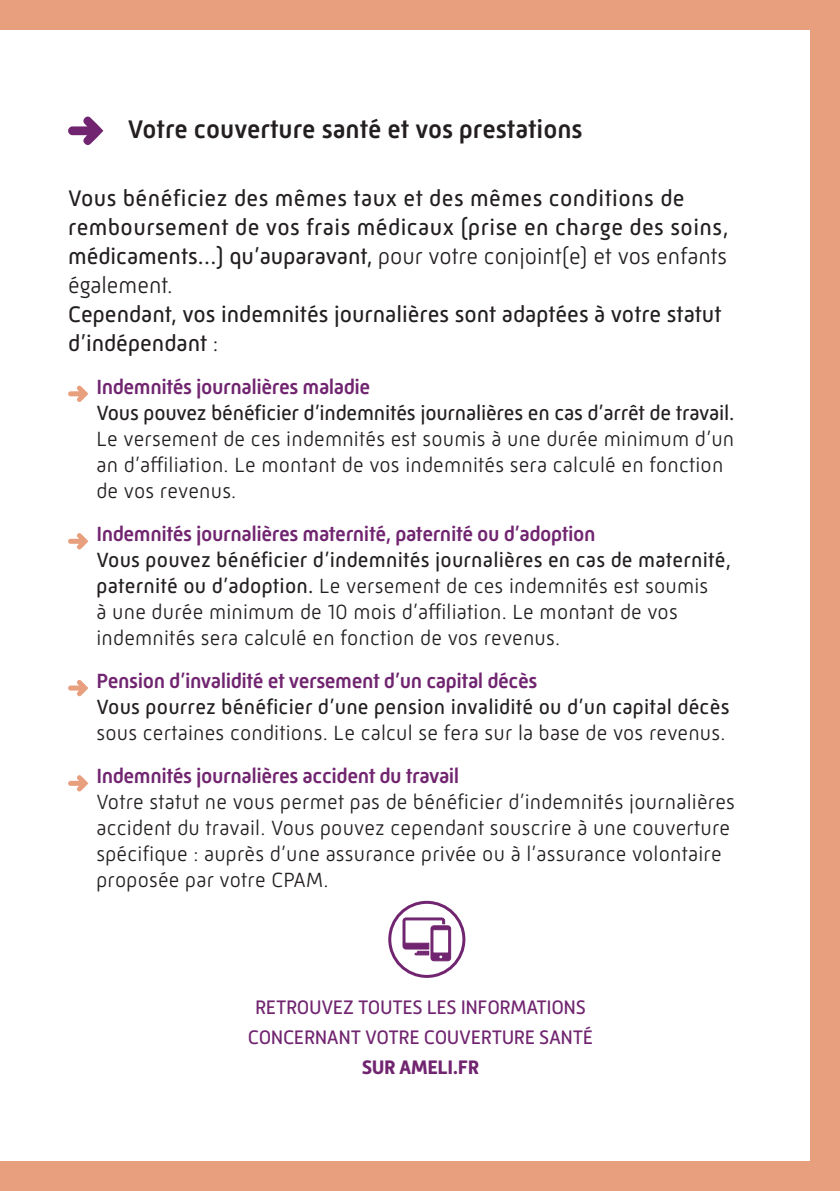
<style>
.page{position:relative;width:840px;height:1191px;background:#fff}
.page>*{position:absolute;margin:0;border:0;box-sizing:border-box;transform-origin:0 0}
.t1{font:500 26px "Mic 32 New";color:#231f20}
.t2{font:23px/29px "Mic 32 New";letter-spacing:.02em;color:#231f20}
.t3{font:300 21px/26px "Mic 32 New";letter-spacing:.01em;color:#231f20}
.t4{font:500 21px "Mic 32 New";letter-spacing:-.02em;color:#712570}
.t5{font:21px/26px "Mic 32 New";letter-spacing:.01em;color:#231f20}
.t6{font:20px/30px "Mic 32 New";letter-spacing:-.02em;color:#712570;text-align:center}
.s1{font-weight:300}
.s2{font-weight:400}
.s3{font-weight:700}
</style>
<div class="page">
<div style="left:0;top:0;width:839px;height:1191px;background:#e89f7d"></div>
<div style="left:0;top:30px;width:809px;height:1131px;background:#fff"></div>
<svg style="left:68px;top:117px;width:35px;height:28px"></svg>
<svg style="left:389px;top:902px;width:74px;height:74px"></svg>
<div style="left:388px;top:901px;width:77px;height:77px;border:3px solid #712570;border-radius:50%"></div>
<svg style="left:402px;top:917px;width:49px;height:44px"></svg>
<svg style="left:68px;top:386px;width:20px;height:16px"></svg>
<svg style="left:68px;top:533px;width:20px;height:16px"></svg>
<svg style="left:68px;top:680px;width:20px;height:16px"></svg>
<svg style="left:68px;top:775px;width:20px;height:16px"></svg>
<p class="t1" style="left:128px;top:114px;width:456px">Votre couverture santé et vos prestations</p>
<p class="t2" style="left:68px;top:184px;width:661px">Vous bénéficiez des mêmes taux et des mêmes conditions de remboursement de vos frais médicaux (prise en charge des soins, médicaments…) qu’auparavant, <span class="s1">pour votre conjoint(e) et vos enfants également.<br></span>Cependant, vos indemnités journalières sont adaptées à votre statut d’indépendant <span class="s1">:</span></p>
<p class="t4" style="left:96px;top:375px;width:275px">Indemnités journalières maladie</p>
<p class="t3" style="left:96px;top:400px;width:639px"><span class="s2">Vous pouvez bénéficier d’indemnités journalières en cas d’arrêt de travail.<br></span>Le versement de ces indemnités est soumis à une durée minimum d’un an d’affiliation. Le montant de vos indemnités sera calculé en fonction de vos revenus.</p>
<p class="t4" style="left:96px;top:522px;width:500px">Indemnités journalières maternité, paternité ou d’adoption</p>
<p class="t3" style="left:96px;top:547px;width:635px"><span class="s2">Vous pouvez bénéficier d’indemnités journalières en cas de maternité, paternité ou d’adoption.</span> Le versement de ces indemnités est soumis<br>à une durée minimum de 10 mois d’affiliation. Le montant de vos indemnités sera calculé en fonction de vos revenus.</p>
<p class="t4" style="left:96px;top:669px;width:442px">Pension d’invalidité et versement d’un capital décès</p>
<p class="t5" style="left:96px;top:694px;width:634px">Vous pourrez bénéficier d’une pension invalidité ou d’un capital décès <span class="s1">sous certaines conditions. Le calcul se fera sur la base de vos revenus.</span></p>
<p class="t4" style="left:96px;top:764px;width:364px">Indemnités journalières accident du travail</p>
<p class="t3" style="left:96px;top:789px;width:639px">Votre statut ne vous permet pas de bénéficier d’indemnités journalières accident du travail. Vous pouvez cependant souscrire à une couverture spécifique : auprès d’une assurance privée ou à l’assurance volontaire proposée par votre CPAM.</p>
<p class="t6" style="left:248px;top:992px;width:347px">RETROUVEZ TOUTES LES INFORMATIONS<br>CONCERNANT VOTRE COUVERTURE SANTÉ<br><span class="s3">SUR AMELI.FR</span></p>
</div>
